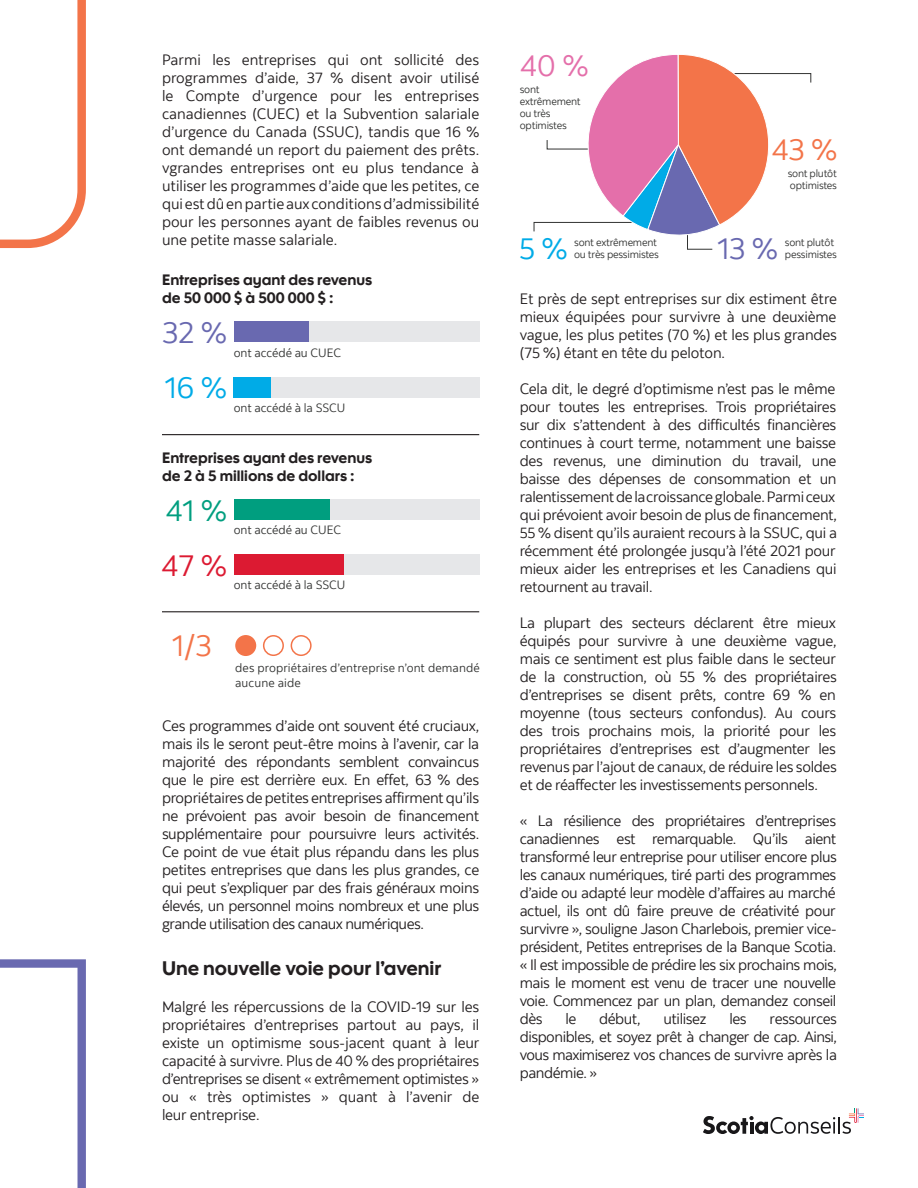
<style>
.page{position:relative;width:918px;height:1188px;background:#fff}
.page>*{position:absolute;margin:0;border:0;box-sizing:border-box;transform-origin:0 0}
.t1{font:30px "Scotia";color:#6969b0}
.t2{font:30px "Scotia";color:#f37449}
.t3{font:30px "Scotia";color:#00abe7}
.t4{font:30px "Scotia";color:#dc1a32}
.t5{font:30px "Scotia";color:#009e7f}
.t6{font:30px "Scotia";color:#e46faa}
.t7{font:19.5px "Scotia Headline";color:#231f20}
.t8{font:15px/18px "Scotia";letter-spacing:-.02em;color:#231f20;text-align:justify}
.t9{font:15px/18px "Scotia Headline";color:#231f20}
.t10{font:12px/15px "Scotia";color:#323332}
.t11{font:10.5px/12px "Scotia";letter-spacing:-.02em;color:#323332}
</style>
<div class="page">
<svg style="left:0;top:0;width:86px;height:248px"></svg>
<svg style="left:0;top:959px;width:86px;height:229px"></svg>
<div style="left:234px;top:321px;width:245px;height:21px;background:#e6e7e9"></div>
<div style="left:234px;top:321px;width:74px;height:21px;background:#6969b0"></div>
<div style="left:234px;top:377px;width:245px;height:21px;background:#e6e7e9"></div>
<div style="left:234px;top:377px;width:37px;height:21px;background:#00abe7"></div>
<div style="left:234px;top:554px;width:245px;height:21px;background:#e6e7e9"></div>
<div style="left:234px;top:554px;width:109px;height:21px;background:#dc1a32"></div>
<div style="left:234px;top:499px;width:245px;height:21px;background:#e6e7e9"></div>
<div style="left:234px;top:499px;width:95px;height:21px;background:#009e7f"></div>
<div style="left:235px;top:635px;width:21px;height:21px;background:#f37449;border-radius:50%"></div>
<div style="left:263px;top:635px;width:21px;height:21px;border:2px solid #f37449;border-radius:50%"></div>
<div style="left:291px;top:635px;width:21px;height:21px;border:2px solid #f37449;border-radius:50%"></div>
<hr style="left:162px;top:434px;width:317px;height:1px;background:#231f20">
<hr style="left:162px;top:611px;width:317px;height:1px;background:#231f20">
<svg style="left:533px;top:54px;width:279px;height:196px"></svg>
<svg style="left:703px;top:1108px;width:161px;height:26px"></svg>
<p class="t8" style="left:162px;top:51px;width:319px">Parmi les entreprises qui ont sollicité des programmes d’aide, 37 % disent avoir utilisé le Compte d’urgence pour les entreprises canadiennes (CUEC) et la Subvention salariale d’urgence du Canada (SSUC), tandis que 16 % ont demandé un report du paiement des prêts. vgrandes entreprises ont eu plus tendance à utiliser les programmes d’aide que les petites, ce qui est dû en partie aux conditions d’admissibilité pour les personnes ayant de faibles revenus ou une petite masse salariale.</p>
<p class="t9" style="left:162px;top:271px;width:212px">Entreprises ayant des revenus de 50 000 $ à 500 000 $ :</p>
<h1 class="t1" style="left:162px;top:314px;width:66px">32 %</h1>
<h1 class="t3" style="left:164px;top:369px;width:64px">16 %</h1>
<p class="t10" style="left:234px;top:345px;width:109px">ont accédé au CUEC</p>
<p class="t10" style="left:234px;top:400px;width:113px">ont accédé à la SSCU</p>
<p class="t9" style="left:162px;top:449px;width:212px">Entreprises ayant des revenus de 2 à 5 millions de dollars :</p>
<h1 class="t5" style="left:165px;top:491px;width:63px">41 %</h1>
<h1 class="t4" style="left:161px;top:546px;width:67px">47 %</h1>
<p class="t10" style="left:234px;top:523px;width:109px">ont accédé au CUEC</p>
<p class="t10" style="left:234px;top:578px;width:113px">ont accédé à la SSCU</p>
<h1 class="t2" style="left:172px;top:627px;width:41px">1/3</h1>
<p class="t10" style="left:235px;top:660px;width:246px">des propriétaires d’entreprise n’ont demandé aucune aide</p>
<p class="t8" style="left:162px;top:717px;width:319px">Ces programmes d’aide ont souvent été cruciaux, mais ils le seront peut-être moins à l’avenir, car la majorité des répondants semblent convaincus que le pire est derrière eux. En effet, 63 % des propriétaires de petites entreprises affirment qu’ils ne prévoient pas avoir besoin de financement supplémentaire pour poursuivre leurs activités.<br>Ce point de vue était plus répandu dans les plus petites entreprises que dans les plus grandes, ce qui peut s’expliquer par des frais généraux moins élevés, un personnel moins nombreux et une plus grande utilisation des canaux numériques.</p>
<h2 class="t7" style="left:162px;top:956px;width:281px">Une nouvelle voie pour l’avenir</h2>
<p class="t8" style="left:162px;top:998px;width:319px">Malgré les répercussions de la COVID-19 sur les propriétaires d’entreprises partout au pays, il existe un optimisme sous-jacent quant à leur capacité à survivre. Plus de 40 % des propriétaires d’entreprises se disent « extrêmement optimistes » ou « très optimistes » quant à l’avenir de leur entreprise.</p>
<h1 class="t6" style="left:520px;top:47px;width:70px">40 %</h1>
<p class="t11" style="left:520px;top:83px;width:62px">sont extrêmement ou très optimistes</p>
<h1 class="t2" style="left:771px;top:131px;width:67px">43 %</h1>
<p class="t11" style="left:788px;top:167px;width:51px">sont plutôt optimistes</p>
<h1 class="t3" style="left:519px;top:229px;width:50px">5 %</h1>
<p class="t11" style="left:574px;top:236px;width:84px">sont extrêmement</p>
<p class="t11" style="left:574px;top:248px;width:86px">ou très pessimistes</p>
<h1 class="t1" style="left:717px;top:229px;width:62px">13 %</h1>
<p class="t11" style="left:785px;top:236px;width:51px">sont plutôt</p>
<p class="t11" style="left:785px;top:248px;width:53px">pessimistes</p>
<p class="t8" style="left:520px;top:290px;width:319px">Et près de sept entreprises sur dix estiment être mieux équipées pour survivre à une deuxième vague, les plus petites (70 %) et les plus grandes (75 %) étant en tête du peloton.</p>
<p class="t8" style="left:520px;top:380px;width:319px">Cela dit, le degré d’optimisme n’est pas le même pour toutes les entreprises. Trois propriétaires sur dix s’attendent à des difficultés financières continues à court terme, notamment une baisse des revenus, une diminution du travail, une baisse des dépenses de consommation et un ralentissementde lacroissance globale. Parmiceux qui prévoient avoir besoin de plus de financement, 55 % disent qu’ils auraient recours à la SSUC, qui a récemment été prolongée jusqu’à l’été 2021 pour mieux aider les entreprises et les Canadiens qui retournent au travail.</p>
<p class="t8" style="left:520px;top:614px;width:319px">La plupart des secteurs déclarent être mieux équipés pour survivre à une deuxième vague, mais ce sentiment est plus faible dans le secteur de la construction, où 55 % des propriétaires d’entreprises se disent prêts, contre 69 % en moyenne (tous secteurs confondus). Au cours des trois prochains mois, la priorité pour les propriétaires d’entreprises est d’augmenter les revenus par l’ajout de canaux, de réduire les soldes et de réaffecter les investissements personnels.</p>
<p class="t8" style="left:520px;top:812px;width:319px">« La résilience des propriétaires d’entreprises canadiennes est remarquable. Qu’ils aient transformé leur entreprise pour utiliser encore plus les canaux numériques, tiré parti des programmes d’aide ou adapté leur modèle d’affaires au marché actuel, ils ont dû faire preuve de créativité pour survivre », souligne Jason Charlebois, premier vice&shy;président, Petites entreprises de la Banque Scotia. « Il est impossible de prédire les six prochains mois, mais le moment est venu de tracer une nouvelle voie. Commencez par un plan, demandez conseil dès</p>
<p class="t8" style="left:565px;top:1010px;width:12px">le</p>
<p class="t8" style="left:599px;top:1010px;width:43px">début,</p>
<p class="t8" style="left:663px;top:1010px;width:45px">utilisez</p>
<p class="t8" style="left:730px;top:1010px;width:19px">les</p>
<p class="t8" style="left:520px;top:1010px;width:319px;text-indent:250px">ressources disponibles, et soyez prêt à changer de cap. Ainsi, vous maximiserez vos chances de survivre après la pandémie. »</p>
</div>
